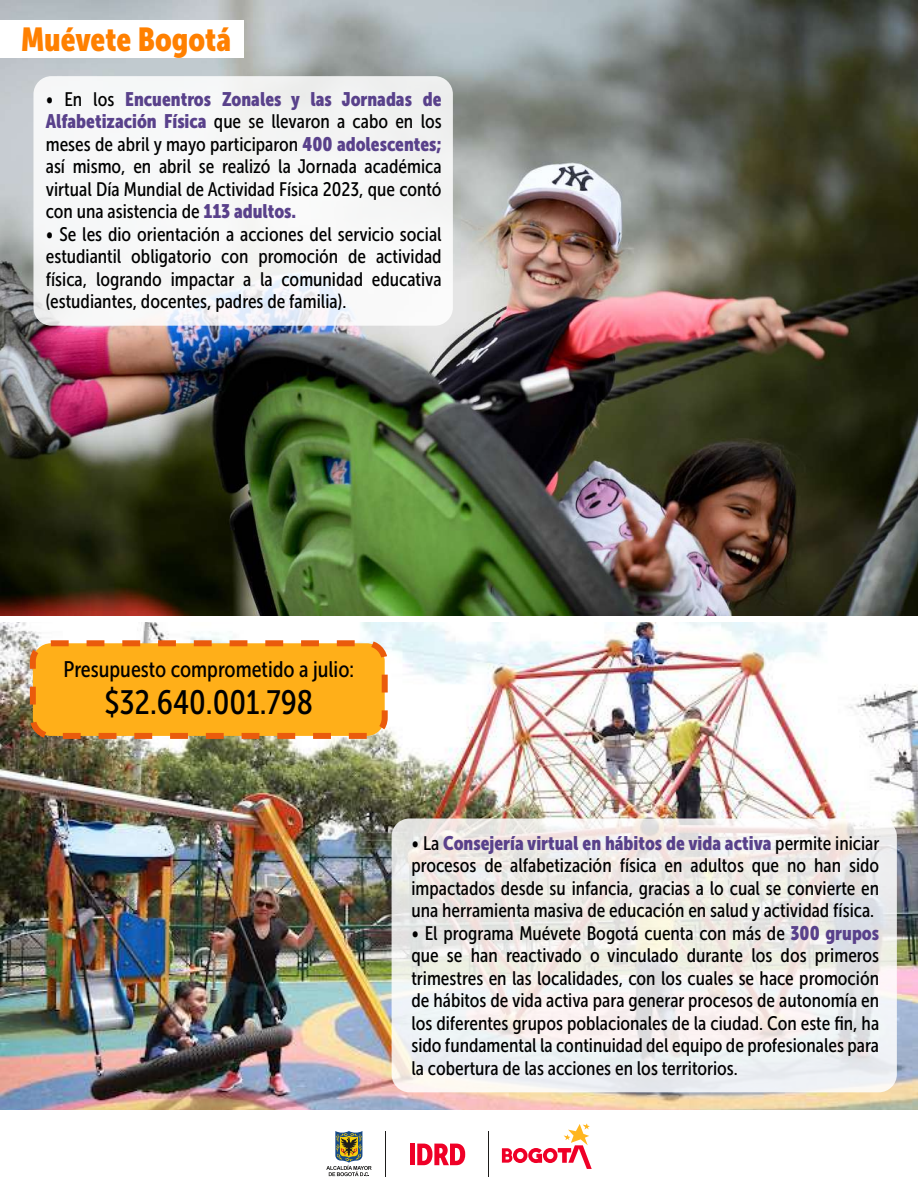
<style>
.page{position:relative;width:918px;height:1188px;background:#fff}
.page>*{position:absolute;margin:0;border:0;box-sizing:border-box;transform-origin:0 0}
.t1{font:33.6px "Museo Sans Condensed 500";color:#000}
.t2{font:33px "Museo Sans Condensed 900";color:#ff8000}
.t3{font:22.5px "Museo Sans Condensed 500";color:#000}
.t4{font:19.5px/22.5px "Museo Sans Condensed 500";color:#000;text-align:justify}
.t5{font:19.5px "Museo Sans Condensed 900";color:#59418b}
.s1{font-family:"Museo Sans Condensed 500";color:#000}
.s2{font-family:"Museo Sans Condensed 900";color:#59418b}
</style>
<div class="page">
<img style="left:0;top:622px;width:918px;height:488px">
<img style="left:0;top:0;width:918px;height:616px">
<hr style="left:488px;top:1131px;width:1px;height:46px;background:#1d1c1b">
<hr style="left:385px;top:1131px;width:1px;height:46px;background:#1d1c1b">
<svg style="left:326px;top:1131px;width:46px;height:45px"></svg>
<svg style="left:502px;top:1123px;width:90px;height:46px"></svg>
<div style="left:410px;top:1144px;width:5px;height:21px;background:#ef0027"></div>
<svg style="left:417px;top:1144px;width:48px;height:21px"></svg>
<div style="left:33px;top:76px;width:420px;height:250px;background:#f6f7f8;border-radius:18px"></div>
<div style="left:0;top:20px;width:243px;height:38px;background:#fff"></div>
<svg style="left:392px;top:818px;width:505px;height:274px"></svg>
<div style="left:33px;top:643px;width:352px;height:93px;background:#ffaf19;border-radius:18px"></div>
<div style="left:30px;top:640px;width:358px;height:99px;border:6px dashed #ea5b0c;border-radius:18px"></div>
<h2 class="t2" style="left:21px;top:21px;width:212px">Muévete Bogotá</h2>
<p class="t5" style="left:46px;top:88px;width:397px"><span class="s1">• En los</span> Encuentros Zonales y las Jornadas de</p>
<p class="t4" style="left:46px;top:111px;width:397px"><span class="s2">Alfabetización Física</span> que se llevaron a cabo en los meses de abril y mayo participaron <span class="s2">400 adolescentes; </span>así mismo, en abril se realizó la Jornada académica virtual Día Mundial de Actividad Física 2023, que contó con una asistencia de <span class="s2">113 adultos.</span></p>
<p class="t4" style="left:46px;top:223px;width:397px">• Se les dio orientación a acciones del servicio social estudiantil obligatorio con promoción de actividad física, logrando impactar a la comunidad educativa (estudiantes, docentes, padres de familia).</p>
<p class="t3" style="left:63px;top:657px;width:292px">Presupuesto comprometido a julio:</p>
<h1 class="t1" style="left:104px;top:684px;width:210px">$32.640.001.798</h1>
<p class="t5" style="left:411px;top:832px;width:470px"><span class="s1">• La</span> Consejería virtual en hábitos de vida activa <span class="s1">permite iniciar</span></p>
<p class="t4" style="left:411px;top:854px;width:469px">procesos de alfabetización física en adultos que no han sido impactados desde su infancia, gracias a lo cual se convierte en una herramienta masiva de educación en salud y actividad física.</p>
<p class="t4" style="left:411px;top:922px;width:469px">• El programa Muévete Bogotá cuenta con más de <span class="s2">300 grupos </span>que se han reactivado o vinculado durante los dos primeros trimestres en las localidades, con los cuales se hace promoción de hábitos de vida activa para generar procesos de autonomía en los diferentes grupos poblacionales de la ciudad. Con este fin, ha sido fundamental la continuidad del equipo de profesionales para la cobertura de las acciones en los territorios.</p>
</div>
